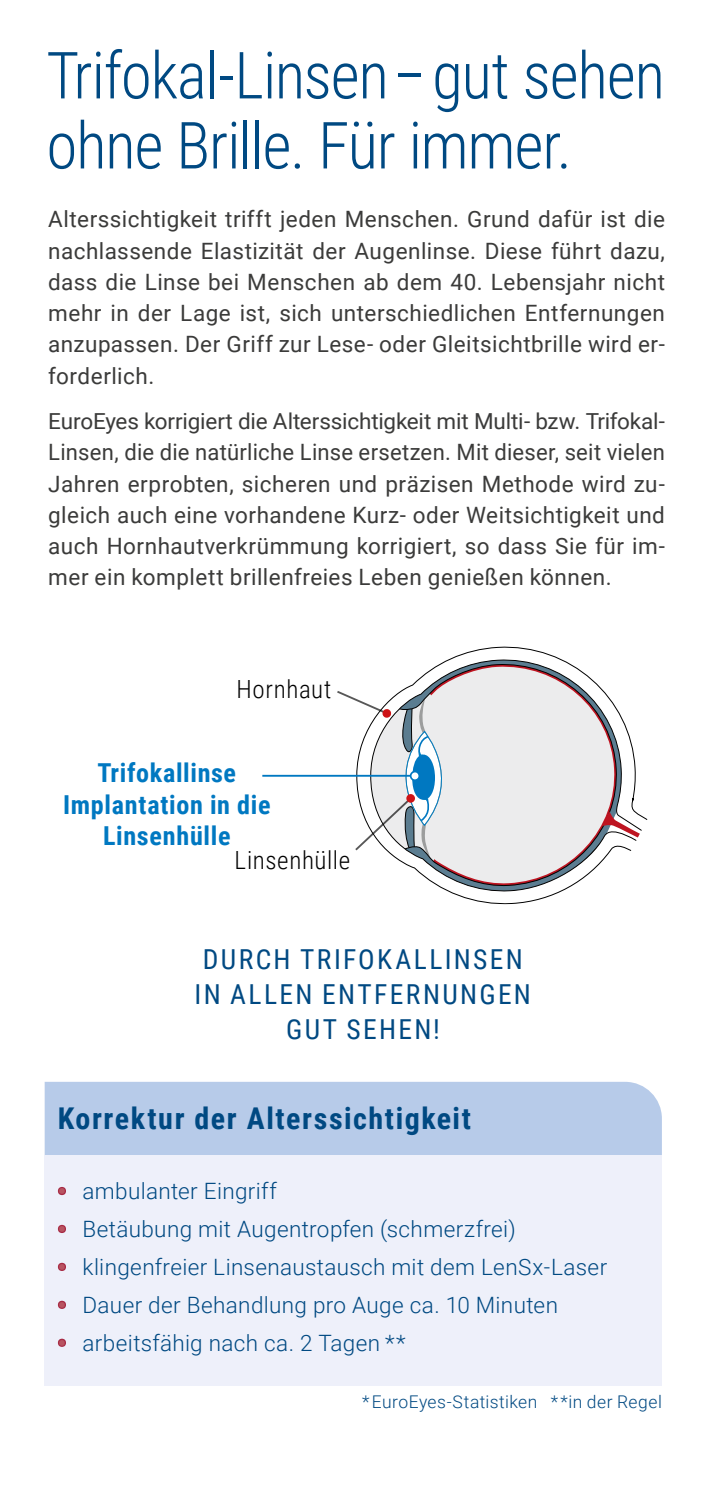
<style>
.page{position:relative;width:709px;height:1489px;background:#fff}
.page>*{position:absolute;margin:0;border:0;box-sizing:border-box;transform-origin:0 0}
.t1{font:300 65px/70px "Roboto Condensed";letter-spacing:-.02em;color:#004982}
.t2{font:700 30px "Roboto Condensed";letter-spacing:.05em;color:#004982}
.t3{font:27.5px/35px "Roboto Condensed";letter-spacing:.085em;color:#004982;text-align:center}
.t4{font:700 26px/31.2px "Roboto Condensed";letter-spacing:.025em;color:#0078c1;text-align:center}
.t5{font:300 25px "Roboto Condensed";letter-spacing:.025em;color:#000}
.t6{font:22.5px/31.2px "Roboto";letter-spacing:.02em;color:#3b3b3a;text-align:justify}
.t7{font:300 22.5px "Roboto";letter-spacing:.015em;color:#004982}
.t8{font:22px "Roboto";letter-spacing:-.01em;color:#3b3b3a}
.t9{font:300 17.5px "Roboto";letter-spacing:.025em;color:#004982}
.s1{font-weight:900;color:#a72a44}
</style>
<div class="page">
<div style="left:45px;top:1081px;width:617px;height:74px;background:#b7cbe9"></div>
<div style="left:45px;top:1155px;width:617px;height:230px;background:#eef0fa"></div>
<svg style="left:404px;top:646px;width:232px;height:258px"></svg>
<svg style="left:600px;top:805px;width:48px;height:50px"></svg>
<hr style="left:262px;top:774px;width:150px;height:2px;background:#0078c1">
<svg style="left:335px;top:689px;width:127px;height:175px"></svg>
<h1 class="t1" style="left:46px;top:38px;width:620px">Trifokal-Linsen – gut sehen ohne Brille. Für immer.</h1>
<p class="t6" style="left:48px;top:203px;width:618px">Alterssichtigkeit trifft jeden Menschen. Grund dafür ist die nachlassende Elastizität der Augenlinse. Diese führt dazu, dass die Linse bei Menschen ab dem 40. Lebensjahr nicht mehr in der Lage ist, sich unterschiedlichen Entfernungen anzupassen. Der Griff zur Lese- oder Gleitsichtbrille wird er&shy;forderlich.</p>
<p class="t8" style="left:48px;top:406px;width:618px">EuroEyes korrigiert die Alterssichtigkeit mit Multi- bzw. Trifokal-</p>
<p class="t6" style="left:48px;top:436px;width:618px">Linsen, die die natürliche Linse ersetzen. Mit dieser, seit vielen Jahren erprobten, sicheren und präzisen Methode wird zu&shy;gleich auch eine vorhandene Kurz- oder Weitsichtigkeit und auch Hornhautverkrümmung korrigiert, so dass Sie für im&shy;mer ein komplett brillenfreies Leben genießen können.</p>
<p class="t5" style="left:236px;top:671px;width:97px">Hornhaut</p>
<p class="t4" style="left:63px;top:756px;width:209px">Trifokallinse<br>Implantation in die<br>Linsenhülle</p>
<p class="t5" style="left:235px;top:842px;width:117px">Linsenhülle</p>
<p class="t3" style="left:195px;top:940px;width:338px">DURCH TRIFOKALLINSEN<br>IN ALLEN ENTFERNUNGEN<br>GUT SEHEN!</p>
<h2 class="t2" style="left:58px;top:1096px;width:415px">Korrektur der Alterssichtigkeit</h2>
<p class="t7" style="left:58px;top:1175px;width:221px"><span class="s1">•</span> ambulanter Eingriff</p>
<p class="t7" style="left:58px;top:1213px;width:459px"><span class="s1">•</span> Betäubung mit Augentropfen (schmerzfrei)</p>
<p class="t7" style="left:58px;top:1251px;width:551px"><span class="s1">•</span> klingenfreier Linsenaustausch mit dem LenSx-Laser</p>
<p class="t7" style="left:58px;top:1289px;width:502px"><span class="s1">•</span> Dauer der Behandlung pro Auge ca. 10 Minuten</p>
<p class="t7" style="left:58px;top:1327px;width:349px"><span class="s1">•</span> arbeitsfähig nach ca. 2 Tagen **</p>
<p class="t9" style="left:362px;top:1389px;width:301px">* EuroEyes-Statistiken * *in der Regel</p>
</div>
